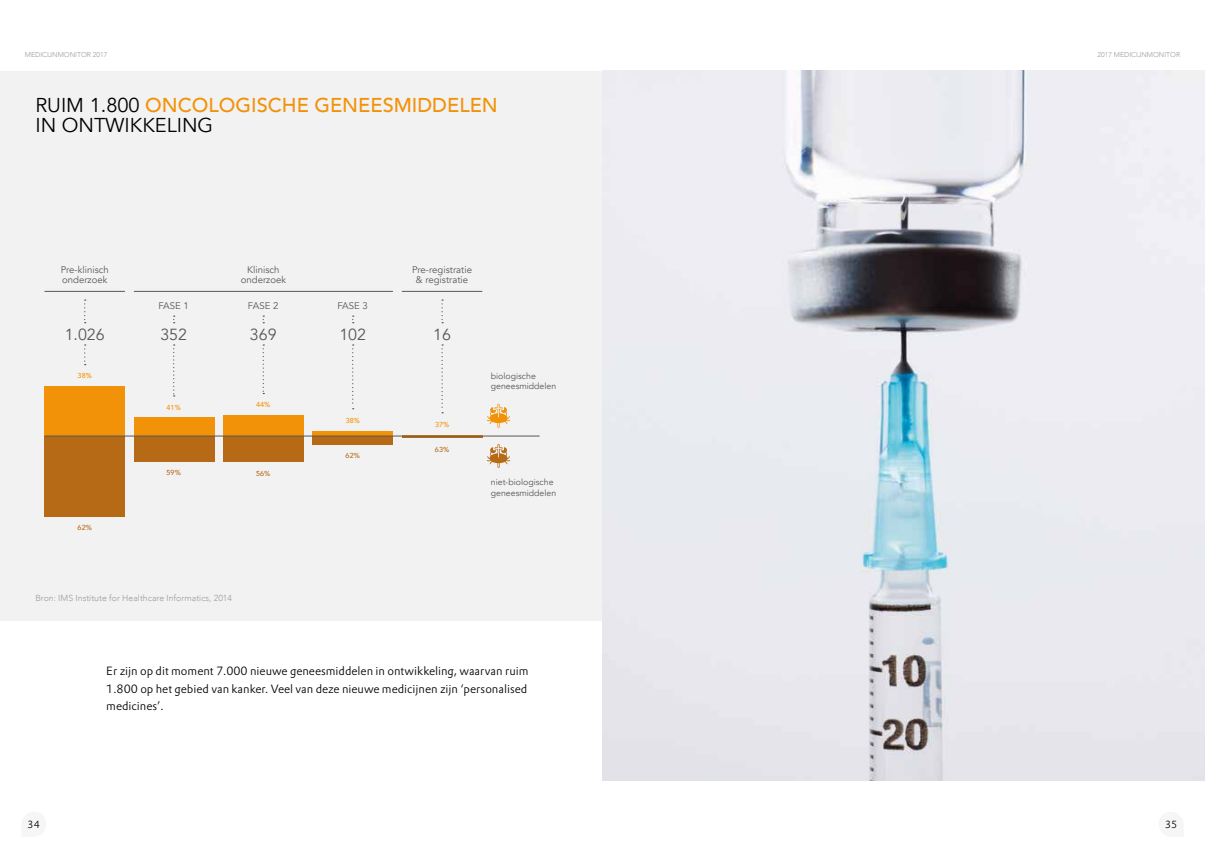
<style>
.page{position:relative;width:1205px;height:851px;background:#fff}
.page>*{position:absolute;margin:0;border:0;box-sizing:border-box;transform-origin:0 0}
.t1{font:500 20px/20px "Avenir";color:#f29208}
.t2{font:16px "Avenir";color:#585856}
.t3{font:300 11.75px/17.5px "DTL Prokyon TPRO";color:#000;text-align:justify}
.t4{font:300 10.12px "DTL Prokyon TPRO";color:#000}
.t5{font:9.62px/10.9px "Avenir";color:#585856;text-align:center}
.t6{font:8.75px/10.6px "Avenir";color:#585856}
.t7{font:300 8.75px "Avenir";color:#9c9a9a}
.t8{font:500 7.25px "Avenir";color:#f29208}
.t9{font:500 7.25px "Avenir";color:#b66a16}
.t10{font:300 7px "Avenir";color:#9c9a9a}
.s1{font-weight:400;color:#000}
</style>
<div class="page">
<div style="left:0;top:71px;width:602px;height:549px;background:#f3f2f3"></div>
<svg style="left:84px;top:344px;width:2px;height:21px"></svg>
<svg style="left:441px;top:344px;width:2px;height:69px"></svg>
<svg style="left:173px;top:344px;width:2px;height:52px"></svg>
<svg style="left:263px;top:344px;width:1px;height:50px"></svg>
<svg style="left:352px;top:344px;width:2px;height:65px"></svg>
<svg style="left:84px;top:299px;width:2px;height:24px"></svg>
<svg style="left:441px;top:299px;width:2px;height:24px"></svg>
<div style="left:45px;top:436px;width:80px;height:80px;background:#b66a16"></div>
<div style="left:134px;top:436px;width:80px;height:26px;background:#b66a16"></div>
<div style="left:223px;top:436px;width:80px;height:26px;background:#b66a16"></div>
<div style="left:313px;top:436px;width:80px;height:8px;background:#b66a16"></div>
<hr style="left:402px;top:436px;width:80px;height:2px;background:#b66a16">
<hr style="left:402px;top:435px;width:80px;height:1px;background:#f29208">
<div style="left:313px;top:431px;width:80px;height:5px;background:#f29208"></div>
<div style="left:223px;top:415px;width:80px;height:21px;background:#f29208"></div>
<div style="left:134px;top:417px;width:80px;height:19px;background:#f29208"></div>
<div style="left:45px;top:386px;width:80px;height:50px;background:#f29208"></div>
<svg style="left:487px;top:403px;width:23px;height:25px"></svg>
<svg style="left:487px;top:444px;width:23px;height:24px"></svg>
<hr style="left:134px;top:291px;width:259px;height:1px;background:#585856">
<hr style="left:45px;top:291px;width:80px;height:1px;background:#585856">
<hr style="left:402px;top:291px;width:80px;height:1px;background:#585856">
<hr style="left:45px;top:436px;width:495px;height:1px;background:#585856">
<img style="left:602px;top:71px;width:603px;height:709px">
<p class="t10" style="left:25px;top:50px;width:84px">MEDICIJNMONITOR 2017</p>
<p class="t10" style="left:1097px;top:50px;width:84px">2017 MEDICIJNMONITOR</p>
<h1 class="t1" style="left:35px;top:94px;width:464px"><span class="s1">RUIM 1.800</span> ONCOLOGISCHE GENEESMIDDELEN<br><span class="s1">IN ONTWIKKELING</span></h1>
<p class="t5" style="left:61px;top:264px;width:50px;text-align:left">Pre-klinisch onderzoek</p>
<p class="t5" style="left:241px;top:264px;width:47px">Klinisch onderzoek</p>
<p class="t5" style="left:412px;top:264px;width:61px">Pre-registratie &amp; registratie</p>
<p class="t5" style="left:158px;top:300px;width:32px">FASE 1</p>
<p class="t5" style="left:248px;top:300px;width:32px">FASE 2</p>
<p class="t5" style="left:337px;top:300px;width:32px">FASE 3</p>
<h2 class="t2" style="left:65px;top:324px;width:42px">1.026</h2>
<h2 class="t2" style="left:160px;top:324px;width:28px">352</h2>
<h2 class="t2" style="left:250px;top:324px;width:28px">369</h2>
<h2 class="t2" style="left:339px;top:324px;width:28px">102</h2>
<h2 class="t2" style="left:433px;top:324px;width:19px">16</h2>
<p class="t8" style="left:78px;top:369px;width:16px">38%</p>
<p class="t6" style="left:491px;top:370px;width:67px">biologische geneesmiddelen</p>
<p class="t8" style="left:167px;top:400px;width:16px">41%</p>
<p class="t8" style="left:256px;top:398px;width:16px">44%</p>
<p class="t8" style="left:346px;top:414px;width:16px">38%</p>
<p class="t8" style="left:435px;top:418px;width:16px">37%</p>
<p class="t9" style="left:346px;top:449px;width:16px">62%</p>
<p class="t9" style="left:435px;top:442px;width:16px">63%</p>
<p class="t9" style="left:167px;top:466px;width:16px">59%</p>
<p class="t9" style="left:256px;top:467px;width:16px">56%</p>
<p class="t6" style="left:491px;top:477px;width:67px">niet-biologische geneesmiddelen</p>
<p class="t9" style="left:78px;top:521px;width:16px">62%</p>
<p class="t7" style="left:35px;top:592px;width:198px">Bron: IMS Institute for Healthcare Informatics, 2014</p>
<p class="t3" style="left:106px;top:662px;width:424px">Er zijn op dit moment 7.000 nieuwe geneesmiddelen in ontwikkeling, waarvan ruim 1.800 op het gebied van kanker. Veel van deze nieuwe medicijnen zijn ‘personalised medicines’.</p>
<p class="t4" style="left:28px;top:817px;width:14px">34</p>
<p class="t4" style="left:1165px;top:817px;width:14px">35</p>
</div>
